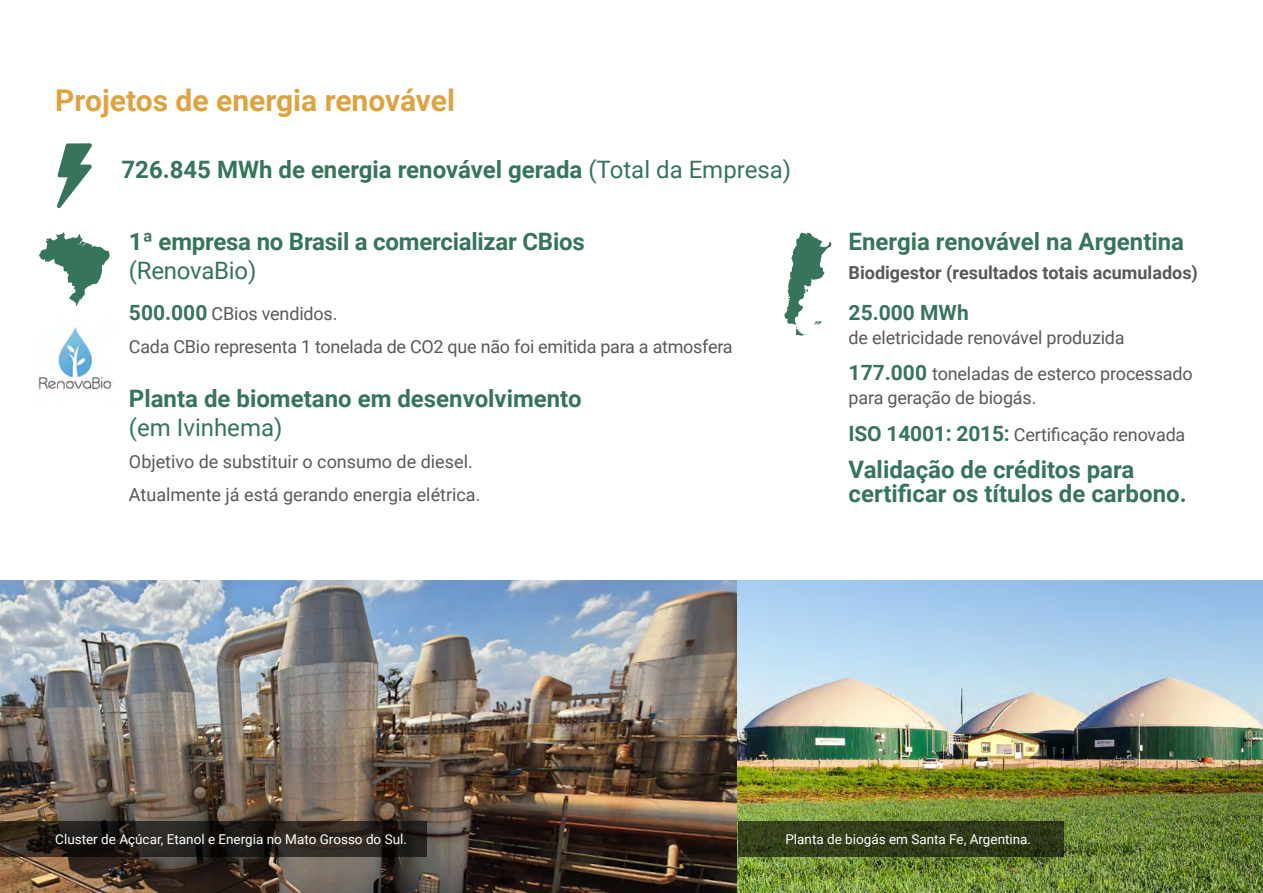
<style>
.page{position:relative;width:1263px;height:893px;background:#fff}
.page>*{position:absolute;margin:0;border:0;box-sizing:border-box;transform-origin:0 0}
.t1{font:700 30px "Roboto";color:#dea340}
.t2{font:700 24px/24px "Roboto";color:#36755c}
.t3{font:24px "Roboto";letter-spacing:-.005em;color:#36755c}
.t4{font:700 21px "Roboto";color:#36755c}
.t5{font:18px/32.5px "Roboto";letter-spacing:-.01em;color:#58595b}
.t6{font:700 18px "Roboto";color:#58595b}
.t7{font:13.5px "Roboto";color:#fff}
.s1{font-weight:400}
.s2{font-weight:700;font-size:21px;color:#36755c}
</style>
<div class="page">
<img style="left:0;top:581px;width:1263px;height:312px">
<svg style="left:0;top:821px;width:427px;height:35px;background:#241e1a"></svg>
<svg style="left:738px;top:821px;width:325px;height:35px;background:#303c18"></svg>
<svg style="left:39px;top:232px;width:71px;height:74px"></svg>
<svg style="left:784px;top:232px;width:47px;height:104px"></svg>
<svg style="left:57px;top:143px;width:35px;height:65px"></svg>
<img style="left:38px;top:327px;width:74px;height:63px">
<h1 class="t1" style="left:55px;top:80px;width:401px">Projetos de energia renovável</h1>
<h2 class="t2" style="left:121px;top:157px;width:671px">726.845 MWh de energia renovável gerada <span class="s1">(Total da Empresa)</span></h2>
<h2 class="t2" style="left:129px;top:229px;width:457px">1ª empresa no Brasil a comercializar CBios</h2>
<h2 class="t3" style="left:129px;top:254px;width:129px">(RenovaBio)</h2>
<p class="t5" style="left:129px;top:297px;width:605px"><span class="s2">500.000</span> CBios vendidos.<br>Cada CBio representa 1 tonelada de CO2 que não foi emitida para a atmosfera</p>
<h2 class="t2" style="left:129px;top:386px;width:454px">Planta de biometano em desenvolvimento</h2>
<h2 class="t3" style="left:129px;top:410px;width:155px">(em Ivinhema)</h2>
<p class="t5" style="left:129px;top:445px;width:353px">Objetivo de substituir o consumo de diesel.<br>Atualmente já está gerando energia elétrica.</p>
<h2 class="t2" style="left:849px;top:229px;width:337px">Energia renovável na Argentina</h2>
<p class="t6" style="left:849px;top:260px;width:351px">Biodigestor (resultados totais acumulados)</p>
<p class="t4" style="left:849px;top:297px;width:122px">25.000 MWh</p>
<p class="t5" style="left:849px;top:318px;width:345px;line-height:36.8px">de eletricidade renovável produzida<br><span class="s2">177.000</span> toneladas de esterco processado</p>
<p class="t5" style="left:849px;top:379px;width:338px;line-height:36.8px">para geração de biogás.<br><span class="s2">ISO 14001: 2015:</span> Certificação renovada</p>
<h2 class="t2" style="left:849px;top:456px;width:339px">Validação de créditos para certificar os títulos de carbono.</h2>
<p class="t7" style="left:55px;top:829px;width:353px">Cluster de Açúcar, Etanol e Energia no Mato Grosso do Sul.</p>
<p class="t7" style="left:785px;top:829px;width:247px">Planta de biogás em Santa Fe, Argentina.</p>
</div>
